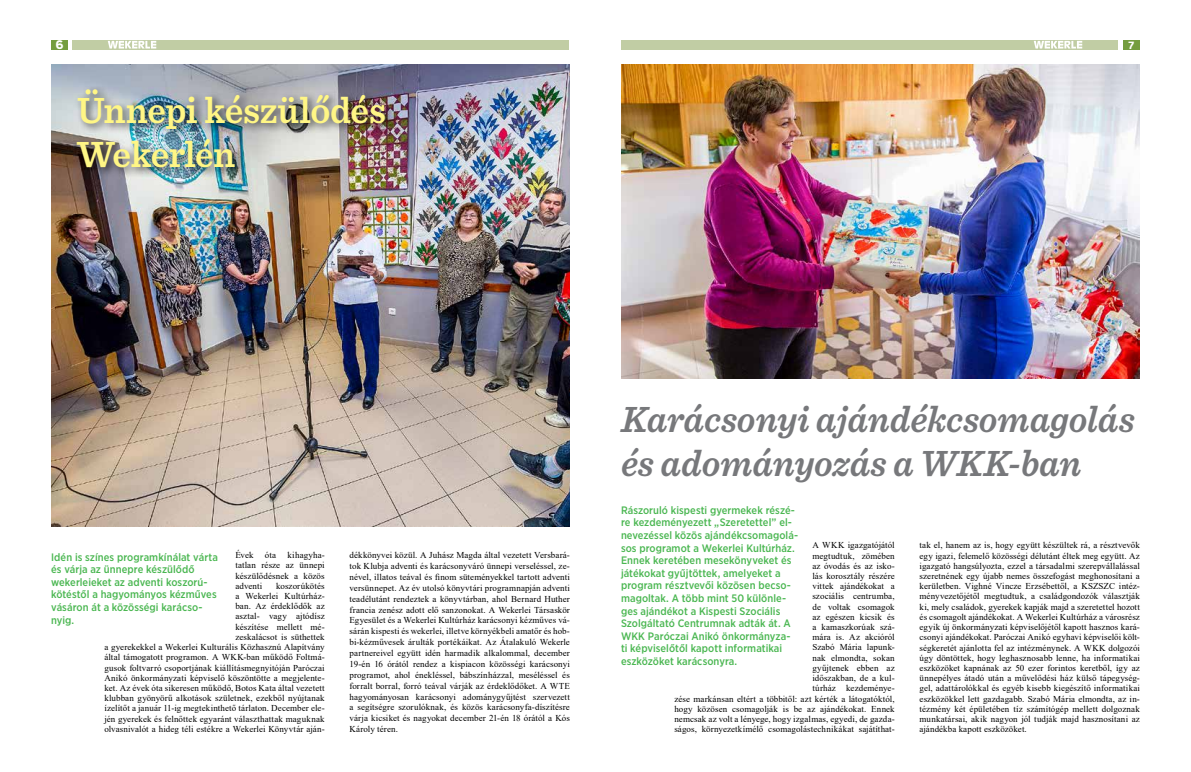
<style>
.page{position:relative;width:1191px;height:772px;background:#fff}
.page>*{position:absolute;margin:0;border:0;box-sizing:border-box;transform-origin:0 0}
.t1{font:italic 600 38px/44px "Sentinel";letter-spacing:-.005em;color:#77787b;scale:.96 1}
.t2{font:600 38px/44px "Sentinel";letter-spacing:-.015em;color:#fff685}
.t3{font:800 12.5px "Andes";color:#fff}
.t4{font:500 10.8px/12.6px "Gotham Narrow";letter-spacing:.005em;color:#4bb752}
.t5{font:800 10.5px "Andes";color:#fff}
.t6{font:9px/10.2px "Times New Roman";letter-spacing:.01em;color:#000;text-align:justify}
</style>
<div class="page">
<div style="left:51px;top:40px;width:17px;height:10px;background:#749d3e"></div>
<div style="left:1123px;top:40px;width:16px;height:10px;background:#749d3e"></div>
<img style="left:621px;top:65px;width:519px;height:313px">
<div style="left:72px;top:40px;width:497px;height:10px;background:#c1cda4"></div>
<div style="left:621px;top:40px;width:496px;height:10px;background:#c1cda4"></div>
<svg style="left:108px;top:41px;width:48px;height:7px"></svg>
<svg style="left:1034px;top:41px;width:48px;height:7px"></svg>
<img style="left:51px;top:65px;width:519px;height:461px">
<div style="left:73px;top:84px;width:323px;height:94px;background:#000;opacity:.71"></div>
<h2 class="t3" style="left:55px;top:37px;width:10px">6</h2>
<p class="t5" style="left:1128px;top:38px;width:8px">7</p>
<h1 class="t2" style="left:77px;top:86px;width:310px">Ünnepi készülődés<br>Wekerlén</h1>
<h1 class="t1" style="left:621px;top:395px;width:537px">Karácsonyi ajándékcsomagolás és adományozás a WKK-ban</h1>
<p class="t6" style="left:235px;top:549px;width:20px">Évek</p>
<p class="t6" style="left:265px;top:549px;width:13px">óta</p>
<p class="t6" style="left:235px;top:549px;width:91px;text-indent:52px">kihagyha&shy;tatlan része az ünnepi készülődésnek a közös adventi</p>
<p class="t4" style="left:51px;top:550px;width:168px">Idén is színes programkínálat várta és várja az ünnepre készülődő wekerleieket az adventi koszorú&shy;kötéstől a hagyományos kézműves vásáron át a közösségi karácso&shy;nyig.</p>
<p class="t6" style="left:104px;top:580px;width:222px;text-align:right">koszorúkötés<br>a Wekerlei Kultúrház-<br>ban. Az érdeklődők az<br>asztal- vagy ajtódísz<br>készítése mellett mé-<br>zeskalácsot is süthettek<br>a gyerekekkel a Wekerlei Kulturális Közhasznú Alapítvány által támogatott programon. A WKK-ban működő Foltmá&shy;gusok foltvarró csoportjának kiállításmegnyitóján Paróczai Anikó önkormányzati képviselő köszöntötte a megjelente&shy;ket. Az évek óta sikeresen működő, Botos Kata által vezetett klubban gyönyörű alkotások születnek, ezekből nyújtanak ízelítőt a január 11-ig megtekinthető tárlaton. December ele&shy;jén gyerekek és felnőttek egyaránt választhattak maguknak olvasnivalót a hideg téli estékre a Wekerlei Könyvtár aján-</p>
<p class="t6" style="left:349px;top:549px;width:222px;line-height:10.9px">dékkönyvei közül. A Juhász Magda által vezetett Versbará&shy;tok Klubja adventi és karácsonyváró ünnepi verseléssel, ze&shy;nével, illatos teával és finom süteményekkel tartott adventi versünnepet. Az év utolsó könyvtári programnapján adventi teadélutánt rendeztek a könyvtárban, ahol Bernard Huther francia zenész adott elő sanzonokat. A Wekerlei Társaskör Egyesület és a Wekerlei Kultúrház karácsonyi kézműves vá&shy;sárán kispesti és wekerlei, illetve környékbeli amatőr és hob&shy;bi-kézművesek árulták portékáikat. Az Átalakuló Wekerle partnereivel együtt idén harmadik alkalommal, december 19-én 16 órától rendez a kispiacon közösségi karácsonyi programot, ahol énekléssel, bábszínházzal, meséléssel és forralt borral, forró teával várják az érdeklődőket. A WTE hagyományosan karácsonyi adománygyűjtést szervezett a segítségre szorulóknak, és közös karácsonyfa-díszítésre várja kicsiket és nagyokat december 21-én 18 órától a Kós Károly téren.</p>
<p class="t4" style="left:621px;top:503px;width:179px">Rászoruló kispesti gyermekek részé&shy;re kezdeményezett „Szeretettel” el&shy;nevezéssel közös ajándékcsomagolá&shy;sos programot a Wekerlei Kultúrház.<br>Ennek keretében mesekönyveket és játékokat gyűjtöttek, amelyeket a program résztvevői közösen becso&shy;magoltak. A több mint 50 különle&shy;ges ajándékot a Kispesti Szociális Szolgáltató Centrumnak adták át. A WKK Paróczai Anikó önkormányza&shy;ti képviselőtől kapott informatikai eszközöket karácsonyra.</p>
<p class="t6" style="left:674px;top:539px;width:222px;text-align:right">A WKK igazgatójától<br>megtudtuk, zömében<br>az óvodás és az isko-<br>lás korosztály részére<br>vittek ajándékokat a<br>szociális centrumba,<br>de voltak csomagok<br>az egészen kicsik és<br>a kamaszkorúak szá-<br>mára is. Az akcióról<br>Szabó Mária lapunk-<br>nak elmondta, sokan<br>gyűjtenek ebben az<br>időszakban, de a kul-<br>túrház kezdeménye-<br>zése markánsan eltért a többitől: azt kérték a látogatóktól, hogy közösen csomagolják is be az ajándékokat. Ennek nemcsak az volt a lényege, hogy izgalmas, egyedi, de gazda&shy;ságos, környezetkímélő csomagolástechnikákat sajátíthat-</p>
<p class="t6" style="left:919px;top:539px;width:222px">tak el, hanem az is, hogy együtt készültek rá, a résztvevők egy igazi, felemelő közösségi délutánt éltek meg együtt. Az igazgató hangsúlyozta, ezzel a társadalmi szerepvállalással szeretnének egy újabb nemes összefogást meghonosítani a kerületben. Vighné Vincze Erzsébettől, a KSZSZC intéz&shy;ményvezetőjétől megtudtuk, a családgondozók választják ki, mely családok, gyerekek kapják majd a szeretettel hozott és csomagolt ajándékokat. A Wekerlei Kultúrház a városrész egyik új önkormányzati képviselőjétől kapott hasznos kará&shy;csonyi ajándékokat. Paróczai Anikó egyhavi képviselői költ&shy;ségkeretét ajánlotta fel az intézménynek. A WKK dolgozói úgy döntöttek, hogy leghasznosabb lenne, ha informatikai eszközöket kapnának az 50 ezer forintos keretből, így az ünnepélyes átadó után a művelődési ház külső tápegység&shy;gel, adattárolókkal és egyéb kisebb kiegészítő informatikai eszközökkel lett gazdagabb. Szabó Mária elmondta, az in&shy;tézmény két épületében tíz számítógép mellett dolgoznak munkatársai, akik nagyon jól tudják majd hasznosítani az ajándékba kapott eszközöket.</p>
</div>
